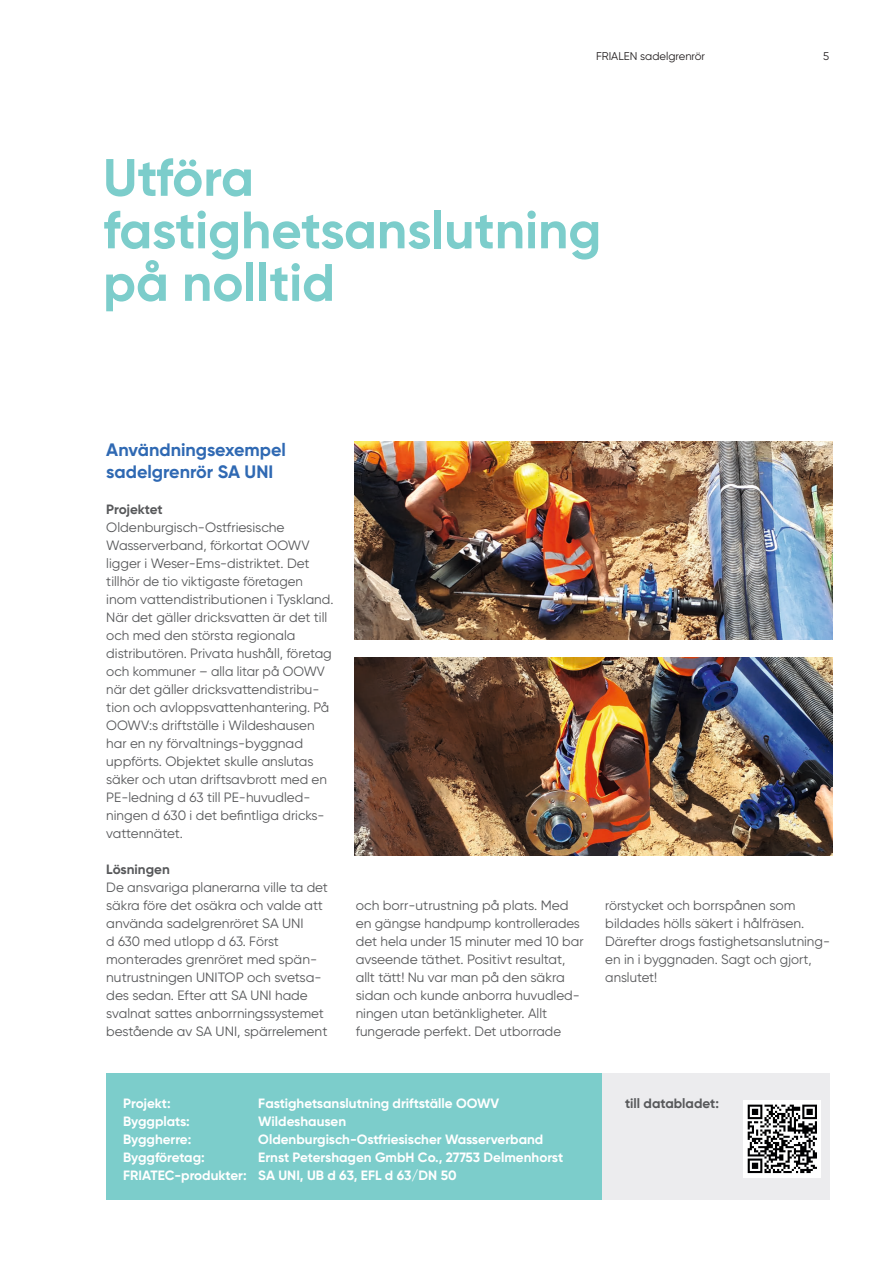
<style>
.page{position:relative;width:893px;height:1263px;background:#fff}
.page>*{position:absolute;margin:0;border:0;box-sizing:border-box;transform-origin:0 0}
.t1{font:700 52.5px/52.5px "Gilroy";color:#7ccdcb}
.INTRO{font:700 18px/21.6px "Gilroy";color:#2f69b3}
.copy_BOLD{font:13.5px/18px "Gilroy";color:#57585a}
.left_Titel{font:700 13.5px/18px "Gilroy";color:#fff}
.copy_BOLD-2{font:700 13.5px "Gilroy";color:#57585a}
.t2{font:11.25px "Gilroy";color:#231f20}
.s1{font-weight:700}
</style>
<div class="page">
<img style="left:355px;top:442px;width:477px;height:198px">
<img style="left:355px;top:658px;width:477px;height:198px">
<div style="left:106px;top:1073px;width:499px;height:126px;background:#7ccdcb"></div>
<div style="left:602px;top:1073px;width:227px;height:126px;background:#ececee"></div>
<img style="left:744px;top:1101px;width:76px;height:76px">
<p class="t2" style="left:596px;top:49px;width:111px">FRIALEN sadelgrenrör</p>
<p class="t2" style="left:823px;top:49px;width:8px">5</p>
<p class="t1" style="left:103px;top:151px;width:500px">Utföra fastighetsanslutning på nolltid</p>
<p class="INTRO" style="left:106px;top:439px;width:181px">Användningsexempel sadelgrenrör SA UNI</p>
<p class="copy_BOLD" style="left:106px;top:500px;width:229px"><span class="s1">Projektet </span>Oldenburgisch-Ostfriesische Wasserverband, förkortat OOWV ligger i Weser-Ems-distriktet. Det tillhör de tio viktigaste företagen inom vattendistributionen i Tyskland.<br>När det gäller dricksvatten är det till och med den största regionala distributören. Privata hushåll, företag och kommuner – alla litar på OOWV när det gäller dricksvattendistribu&shy;tion och avloppsvattenhantering. På OOWV:s driftställe i Wildeshausen har en ny förvaltnings-byggnad uppförts. Objektet skulle anslutas säker och utan driftsavbrott med en PE-ledning d 63 till PE-huvudled&shy;ningen d 630 i det befintliga dricks&shy;vattennätet.</p>
<p class="copy_BOLD" style="left:106px;top:860px;width:223px"><span class="s1">Lösningen<br></span>De ansvariga planerarna ville ta det säkra före det osäkra och valde att använda sadelgrenröret SA UNI<br>d 630 med utlopp d 63. Först monterades grenröret med spän&shy;nutrustningen UNITOP och svetsa&shy;des sedan. Efter att SA UNI hade svalnat sattes anborrningssystemet bestående av SA UNI, spärrelement</p>
<p class="copy_BOLD" style="left:356px;top:896px;width:229px">och borr-utrustning på plats. Med en gängse handpump kontrollerades det hela under 15 minuter med 10 bar avseende täthet. Positivt resultat, allt tätt! Nu var man på den säkra sidan och kunde anborra huvudled&shy;ningen utan betänkligheter. Allt fungerade perfekt. Det utborrade</p>
<p class="copy_BOLD" style="left:605px;top:896px;width:226px">rörstycket och borrspånen som bildades hölls säkert i hålfräsen.<br>Därefter drogs fastighetsanslutning&shy;en in i byggnaden. Sagt och gjort, anslutet!</p>
<p class="left_Titel" style="left:123px;top:1094px;width:49px">Projekt:</p>
<p class="left_Titel" style="left:258px;top:1094px;width:242px">Fastighetsanslutning driftställe OOWV</p>
<p class="left_Titel" style="left:123px;top:1112px;width:68px">Byggplats:</p>
<p class="left_Titel" style="left:258px;top:1112px;width:89px">Wildeshausen</p>
<p class="left_Titel" style="left:123px;top:1130px;width:70px">Byggherre:</p>
<p class="left_Titel" style="left:258px;top:1130px;width:287px">Oldenburgisch-Ostfriesischer Wasserverband</p>
<p class="left_Titel" style="left:123px;top:1148px;width:83px">Byggföretag:</p>
<p class="left_Titel" style="left:123px;top:1148px;width:441px;text-indent:135px">Ernst Petershagen GmbH Co., 27753 Delmenhorst<br>FRIATEC-produkter: SA UNI, UB d 63, EFL d 63/DN 50</p>
<p class="copy_BOLD-2" style="left:625px;top:1095px;width:95px">till databladet:</p>
</div>
